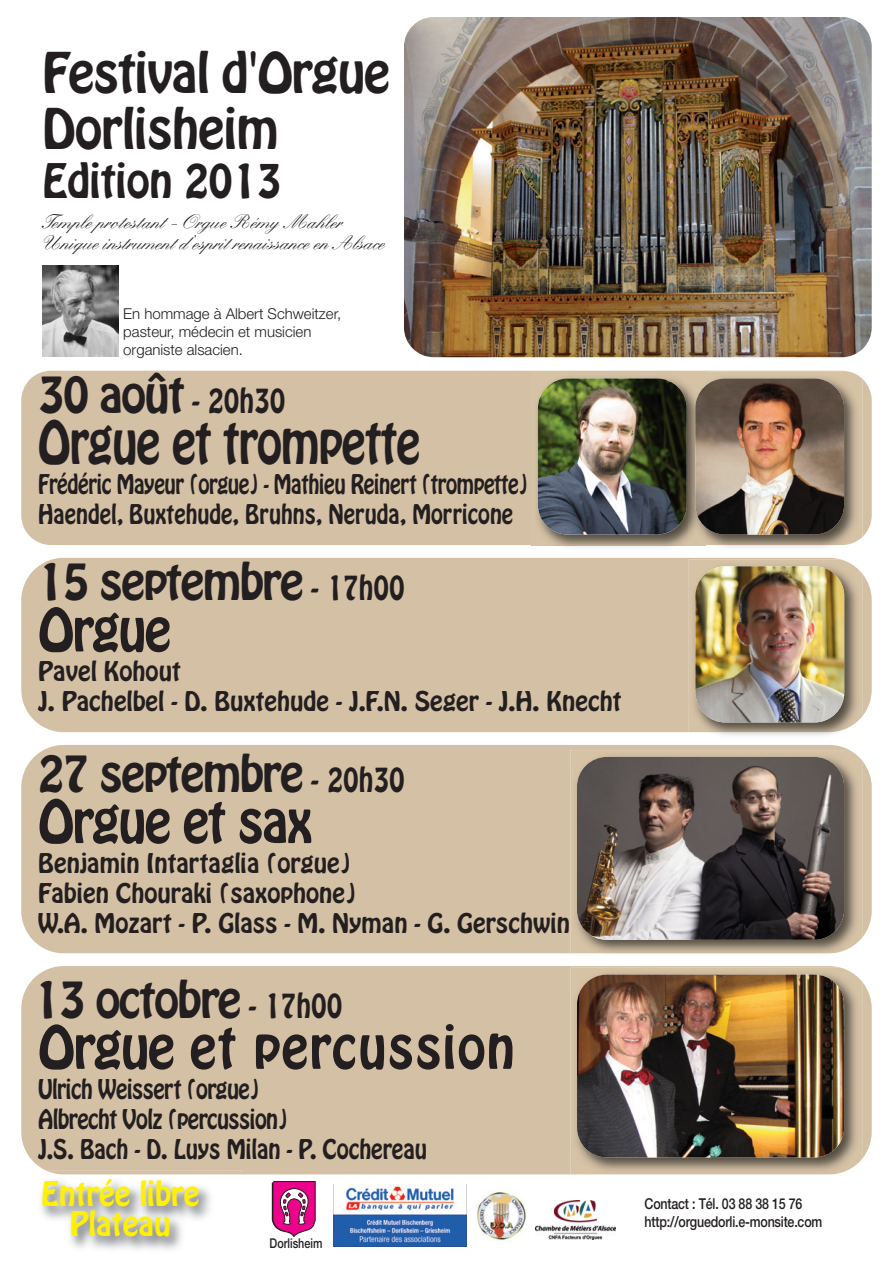
<style>
.page{position:relative;width:893px;height:1263px;background:#fff}
.page>*{position:absolute;margin:0;border:0;box-sizing:border-box;transform-origin:0 0}
.t1{font:52.5px "Hobo Std";letter-spacing:.025em;color:#231f20}
.t2{font:52.5px "Hobo Std";letter-spacing:-.02em;color:#231f20;scale:.87 1}
.t3{font:52.5px "Hobo Std";letter-spacing:-.02em;color:#231f20;scale:.96 1}
.t4{font:49.5px/55.5px "Hobo Std";letter-spacing:-.02em;color:#231f20}
.t5{font:45px "Hobo Std";letter-spacing:-.03em;color:#231f20}
.t6{font:42px "Hobo Std";letter-spacing:-.005em;color:#231f20}
.t7{font:30px/30px "Hobo Std";color:#fff101;text-align:center}
.t8{font:24px/30px "Hobo Std";color:#231f20}
.t9{font:24px/30px "Hobo Std";letter-spacing:-.02em;color:#231f20;scale:.85 1}
.t10{font:24px/30px "Hobo Std";letter-spacing:-.025em;color:#231f20;scale:.9 1}
.t11{font:500 19.5px/21px "Kuenstler Script";letter-spacing:-.01em;color:#231f20}
.t12{font:300 15px/18px "Helvetica Neue";color:#231f20}
.t13{font:500 15px/18px "Helvetica Neue";letter-spacing:-.015em;color:#231f20;scale:.83 1}
.t14{font:500 13.5px "Helvetica Neue";color:#231f20;scale:.8 1}
.s1{font-size:30px}
</style>
<div class="page">
<img style="left:477px;top:1192px;width:49px;height:48px">
<img style="left:536px;top:1201px;width:80px;height:38px">
<svg style="left:272px;top:1181px;width:43px;height:56px"></svg>
<div style="left:332px;top:1185px;width:136px;height:63px;background:#2a5290"></div>
<img style="left:333px;top:1185px;width:134px;height:61px">
<div style="left:21px;top:371px;width:851px;height:174px;background:#d4c0a4"></div>
<div style="left:21px;top:558px;width:851px;height:174px;background:#d4c0a4"></div>
<div style="left:21px;top:745px;width:851px;height:208px;background:#d4c0a4"></div>
<img style="left:531px;top:372px;width:174px;height:175px">
<img style="left:538px;top:378px;width:149px;height:156px;border-radius:30px">
<img style="left:705px;top:372px;width:158px;height:173px">
<img style="left:695px;top:378px;width:149px;height:156px;border-radius:30px">
<img style="left:570px;top:937px;width:263px;height:17px">
<img style="left:829px;top:750px;width:34px;height:203px">
<img style="left:577px;top:757px;width:267px;height:183px;border-radius:30px">
<img style="left:689px;top:716px;width:147px;height:20px">
<img style="left:829px;top:560px;width:34px;height:172px">
<img style="left:695px;top:566px;width:149px;height:156px;border-radius:30px">
<div style="left:21px;top:966px;width:851px;height:208px;background:#d4c0a4"></div>
<img style="left:570px;top:1158px;width:264px;height:17px">
<img style="left:829px;top:968px;width:34px;height:206px">
<img style="left:577px;top:974px;width:267px;height:183px;border-radius:30px">
<img style="left:21px;top:1170px;width:222px;height:80px">
<img style="left:45px;top:1170px;width:198px;height:4px">
<img style="left:404px;top:17px;width:468px;height:340px;border-radius:30px">
<img style="left:43px;top:265px;width:75px;height:91px">
<h2 class="t4" style="left:43px;top:48px;width:349px">Festival d'Orgue<br>Dorlisheim</h2>
<h3 class="t6" style="left:43px;top:159px;width:240px">Edition 2013</h3>
<p class="t11" style="left:43px;top:214px;width:344px">Temple protestant - Orgue Rémy Mahler<br>Unique instrument d'esprit renaissance en Alsace</p>
<p class="t12" style="left:123px;top:306px;width:219px">En hommage à Albert Schweitzer, pasteur, médecin et musicien organiste alsacien.</p>
<h3 class="t5" style="left:38px;top:371px;width:249px">30 août <span class="s1">- 20h30</span></h3>
<h1 class="t2" style="left:38px;top:415px;width:441px">Orgue et trompette</h1>
<p class="t9" style="left:38px;top:471px;width:578px">Frédéric Mayeur (orgue) - Mathieu Reinert (trompette)<br>Haendel, Buxtehude, Bruhns, Neruda, Morricone</p>
<h3 class="t5" style="left:38px;top:559px;width:368px">15 septembre <span class="s1">- 17h00</span></h3>
<h1 class="t3" style="left:38px;top:603px;width:140px">Orgue</h1>
<p class="t8" style="left:38px;top:658px;width:585px">Pavel Kohout<br>J. Pachelbel - D. Buxtehude - J.F.N. Seger - J.H. Knecht</p>
<h3 class="t5" style="left:38px;top:750px;width:368px">27 septembre <span class="s1">- 20h30</span></h3>
<h1 class="t3" style="left:38px;top:794px;width:287px">Orgue et sax</h1>
<p class="t8" style="left:38px;top:850px;width:533px">Benjamin Intartaglia (orgue)<br>Fabien Chouraki (saxophone)<br>W.A. Mozart - P. Glass - M. Nyman - G. Gerschwin</p>
<h3 class="t5" style="left:35px;top:976px;width:309px">13 octobre <span class="s1">- 17h00</span></h3>
<h1 class="t1" style="left:38px;top:1020px;width:478px">Orgue et percussion</h1>
<p class="t10" style="left:38px;top:1075px;width:433px">Ulrich Weissert (orgue)<br>Albrecht Volz (percussion)<br>J.S. Bach - D. Luys Milan - P. Cochereau</p>
<p class="t7" style="left:41px;top:1180px;width:160px">Entrée libre<br>Plateau</p>
<p class="t14" style="left:270px;top:1238px;width:68px">Dorlisheim</p>
<p class="t13" style="left:645px;top:1196px;width:216px">Contact : Tél. 03 88 38 15 76 http://orguedorli.e-monsite.com</p>
</div>
